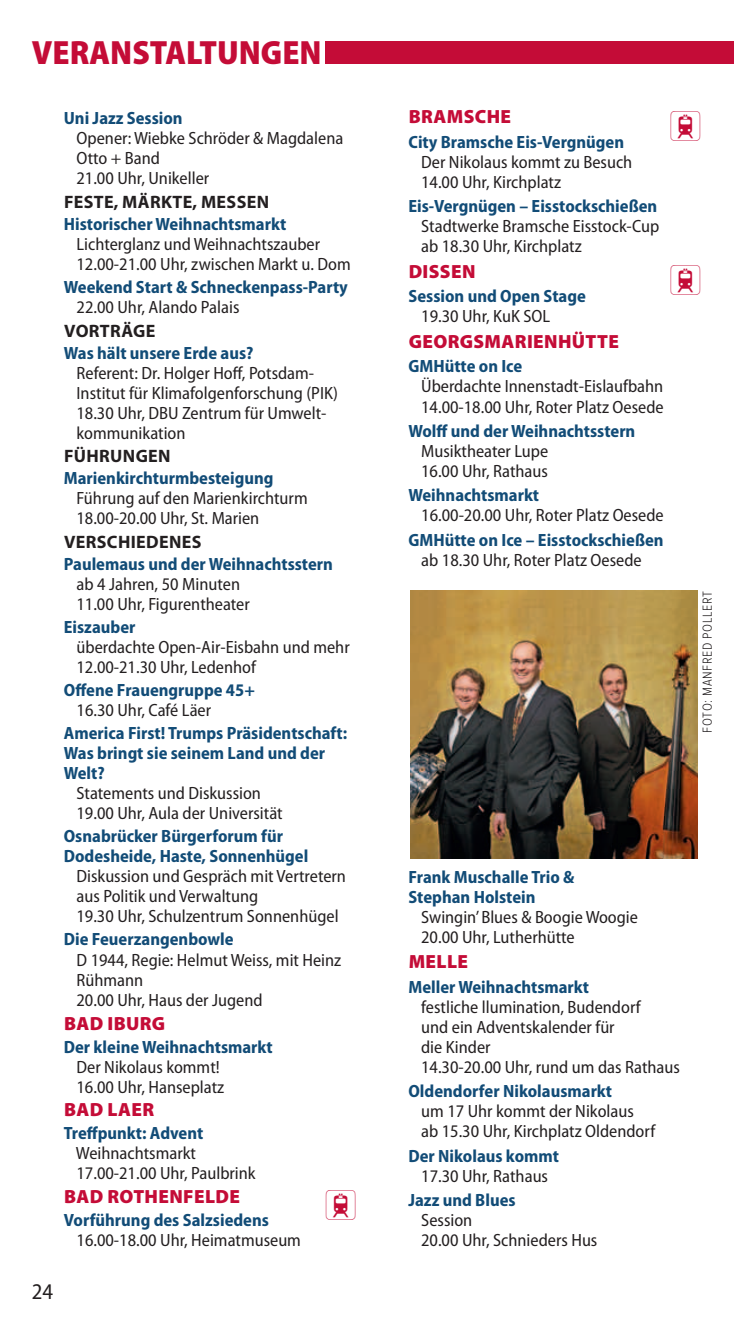
<style>
.page{position:relative;width:734px;height:1340px;background:#fff}
.page>*{position:absolute;margin:0;border:0;box-sizing:border-box;transform-origin:0 0}
.t1{font:900 semi-condensed 33.75px "Myriad Pro";color:#c40c37}
.t2{font:31.5px "Communications P06";color:#c40c37}
.t3{font:semi-condensed 22.5px "Myriad Pro";color:#231f20}
.t4{font:900 19.12px "Myriad Pro";letter-spacing:.02em;color:#c40c37}
.t5{font:700 18px "Myriad Pro";letter-spacing:.02em;color:#231f20}
.t6{font:semi-condensed 17.78px/20px "Myriad Pro";color:#231f20}
.t7{font:700 semi-condensed 17.78px/20px "Myriad Pro";color:#124c77}
.t8{font:300 13.5px "Proxima Nova Cond";letter-spacing:.05em;color:#231f20}
.s1{font-weight:700;color:#124c77}
.s2{font-weight:400;color:#231f20}
</style>
<div class="page">
<img style="left:410px;top:590px;width:287px;height:268px">
<div style="left:325px;top:41px;width:408px;height:23px;background:#c40c37"></div>
<p class="t1" style="left:32px;top:40px;width:291px">VERANSTALTUNGEN</p>
<p class="t6" style="left:76px;top:110px;width:268px;text-indent:-13px"><span class="s1">Uni Jazz Session<br></span>Opener: Wiebke Schröder &amp; Magdalena<br>Otto + Band<br>21.00 Uhr, Unikeller</p>
<p class="t5" style="left:64px;top:191px;width:207px">FESTE, MÄRKTE, MESSEN</p>
<p class="t6" style="left:76px;top:215px;width:276px;text-indent:-13px"><span class="s1">Historischer Weihnachtsmarkt<br></span>Lichterglanz und Weihnachtszauber<br>12.00-21.00 Uhr, zwischen Markt u. Dom</p>
<p class="t7" style="left:77px;top:278px;width:273px;text-indent:-13px">Weekend Start &amp; Schneckenpass-Party<br><span class="s2">22.00 Uhr, Alando Palais</span></p>
<p class="t5" style="left:64px;top:320px;width:93px">VORTRÄGE</p>
<p class="t6" style="left:76px;top:344px;width:263px;text-indent:-13px"><span class="s1">Was hält unsere Erde aus?<br></span>Referent: Dr. Holger Hoff, Potsdam-<br>Institut für Klimafolgenforschung (PIK)<br>18.30 Uhr, DBU Zentrum für Umwelt - kommunikation</p>
<p class="t5" style="left:64px;top:445px;width:108px">FÜHRUNGEN</p>
<p class="t6" style="left:76px;top:470px;width:233px;text-indent:-13px"><span class="s1">Marienkirchturmbesteigung<br></span>Führung auf den Marienkirchturm<br>18.00-20.00 Uhr, St. Marien</p>
<p class="t5" style="left:64px;top:531px;width:139px">VERSCHIEDENES</p>
<p class="t6" style="left:76px;top:555px;width:258px;text-indent:-13px"><span class="s1">Paulemaus und der Weihnachtsstern </span>ab 4 Jahren, 50 Minuten<br>11.00 Uhr, Figurentheater</p>
<p class="t6" style="left:76px;top:618px;width:275px;text-indent:-13px"><span class="s1">Eiszauber<br></span>überdachte Open-Air-Eisbahn und mehr<br>12.00-21.30 Uhr, Ledenhof</p>
<p class="t7" style="left:77px;top:681px;width:180px;text-indent:-13px">Offene Frauengruppe 45+<br><span class="s2">16.30 Uhr, Café Läer</span></p>
<p class="t7" style="left:64px;top:724px;width:285px">America First! Trumps Präsidentschaft:</p>
<p class="t7" style="left:64px;top:744px;width:263px">Was bringt sie seinem Land und der</p>
<p class="t7" style="left:64px;top:764px;width:42px">Welt?</p>
<p class="t6" style="left:77px;top:784px;width:186px">Statements und Diskussion</p>
<p class="t6" style="left:76px;top:805px;width:208px">19.00 Uhr, Aula der Universität</p>
<p class="t7" style="left:64px;top:828px;width:221px">Osnabrücker Bürgerforum für</p>
<p class="t7" style="left:64px;top:848px;width:246px">Dodesheide, Haste, Sonnenhügel</p>
<p class="t6" style="left:77px;top:868px;width:271px">Diskussion und Gespräch mit Vertretern</p>
<p class="t6" style="left:76px;top:888px;width:183px">aus Politik und Verwaltung</p>
<p class="t6" style="left:76px;top:908px;width:263px">19.30 Uhr, Schulzentrum Sonnenhügel</p>
<p class="t6" style="left:76px;top:931px;width:266px;text-indent:-13px"><span class="s1">Die Feuerzangenbowle<br></span>D 1944, Regie: Helmut Weiss, mit Heinz<br>Rühmann<br>20.00 Uhr, Haus der Jugend</p>
<p class="t4" style="left:64px;top:1012px;width:103px">BAD IBURG</p>
<p class="t6" style="left:76px;top:1038px;width:198px;text-indent:-13px"><span class="s1">Der kleine Weihnachtsmarkt<br></span>Der Nikolaus kommt!<br>16.00 Uhr, Hanseplatz</p>
<p class="t4" style="left:64px;top:1098px;width:92px">BAD LAER</p>
<p class="t6" style="left:76px;top:1124px;width:181px;text-indent:-12px"><span class="s1">Treffpunkt: Advent<br></span>Weihnachtsmarkt<br>17.00-21.00 Uhr, Paulbrink</p>
<p class="t7" style="left:64px;top:1211px;width:206px">Vorführung des Salzsiedens</p>
<p class="t4" style="left:64px;top:1185px;width:177px">BAD ROTHENFELDE</p>
<p class="t2" style="left:324px;top:1190px;width:35px">_</p>
<p class="t6" style="left:77px;top:1231px;width:226px">16.00-18.00 Uhr, Heimatmuseum</p>
<p class="t3" style="left:32px;top:1283px;width:23px">24</p>
<p class="t4" style="left:408px;top:106px;width:104px">BRAMSCHE</p>
<p class="t2" style="left:668px;top:111px;width:35px">_</p>
<p class="t6" style="left:421px;top:153px;width:213px">Der Nikolaus kommt zu Besuch<br>14.00 Uhr, Kirchplatz</p>
<p class="t6" style="left:421px;top:198px;width:239px;text-align:justify;text-indent:-13px"><span class="s1">Eis-Vergnügen – Eisstockschießen </span>Stadtwerke Bramsche Eisstock-Cup ab 18.30 Uhr, Kirchplatz</p>
<p class="t7" style="left:408px;top:288px;width:179px">Session und Open Stage</p>
<p class="t7" style="left:408px;top:133px;width:217px">City Bramsche Eis-Vergnügen</p>
<p class="t4" style="left:408px;top:260px;width:68px">DISSEN</p>
<p class="t2" style="left:668px;top:266px;width:35px">_</p>
<p class="t6" style="left:421px;top:308px;width:130px">19.30 Uhr, KuK SOL</p>
<p class="t4" style="left:408px;top:330px;width:212px">GEORGSMARIENHÜTTE</p>
<p class="t6" style="left:421px;top:358px;width:244px;text-indent:-13px"><span class="s1">GMHütte on Ice<br></span>Überdachte Innenstadt-Eislaufbahn<br>14.00-18.00 Uhr, Roter Platz Oesede</p>
<p class="t6" style="left:421px;top:422px;width:216px;text-indent:-13px"><span class="s1">Wolff und der Weihnachtsstern<br></span>Musiktheater Lupe<br>16.00 Uhr, Rathaus</p>
<p class="t6" style="left:421px;top:487px;width:244px;text-indent:-13px"><span class="s1">Weihnachtsmarkt<br></span>16.00-20.00 Uhr, Roter Platz Oesede</p>
<p class="t7" style="left:408px;top:531px;width:257px;text-align:center">GMHütte on Ice – Eisstockschießen <span class="s2">ab 18.30 Uhr, Roter Platz Oesede</span></p>
<p class="t8" style="left:702px;top:732px;width:143px;rotate:-90deg">FOTO: MANFRED POLLERT</p>
<p class="t7" style="left:408px;top:868px;width:167px">Frank Muschalle Trio &amp;</p>
<p class="t7" style="left:408px;top:888px;width:128px">Stephan Holstein</p>
<p class="t6" style="left:421px;top:908px;width:218px">Swingin’ Blues &amp; Boogie Woogie</p>
<p class="t6" style="left:421px;top:928px;width:155px">20.00 Uhr, Lutherhütte</p>
<p class="t4" style="left:408px;top:950px;width:61px">MELLE</p>
<p class="t6" style="left:421px;top:978px;width:260px;text-indent:-13px"><span class="s1">Meller Weihnachtsmarkt<br></span>festliche llumination, Budendorf<br>und ein Adventskalender für<br>die Kinder<br>14.30-20.00 Uhr, rund um das Rathaus</p>
<p class="t6" style="left:421px;top:1082px;width:235px;text-indent:-13px"><span class="s1">Oldendorfer Nikolausmarkt<br></span>um 17 Uhr kommt der Nikolaus ab 15.30 Uhr, Kirchplatz Oldendorf</p>
<p class="t7" style="left:408px;top:1147px;width:152px;text-align:center">Der Nikolaus kommt<br><span class="s2">17.30 Uhr, Rathaus</span></p>
<p class="t6" style="left:421px;top:1191px;width:178px;text-indent:-13px"><span class="s1">Jazz und Blues<br></span>Session<br>20.00 Uhr, Schnieders Hus</p>
</div>
